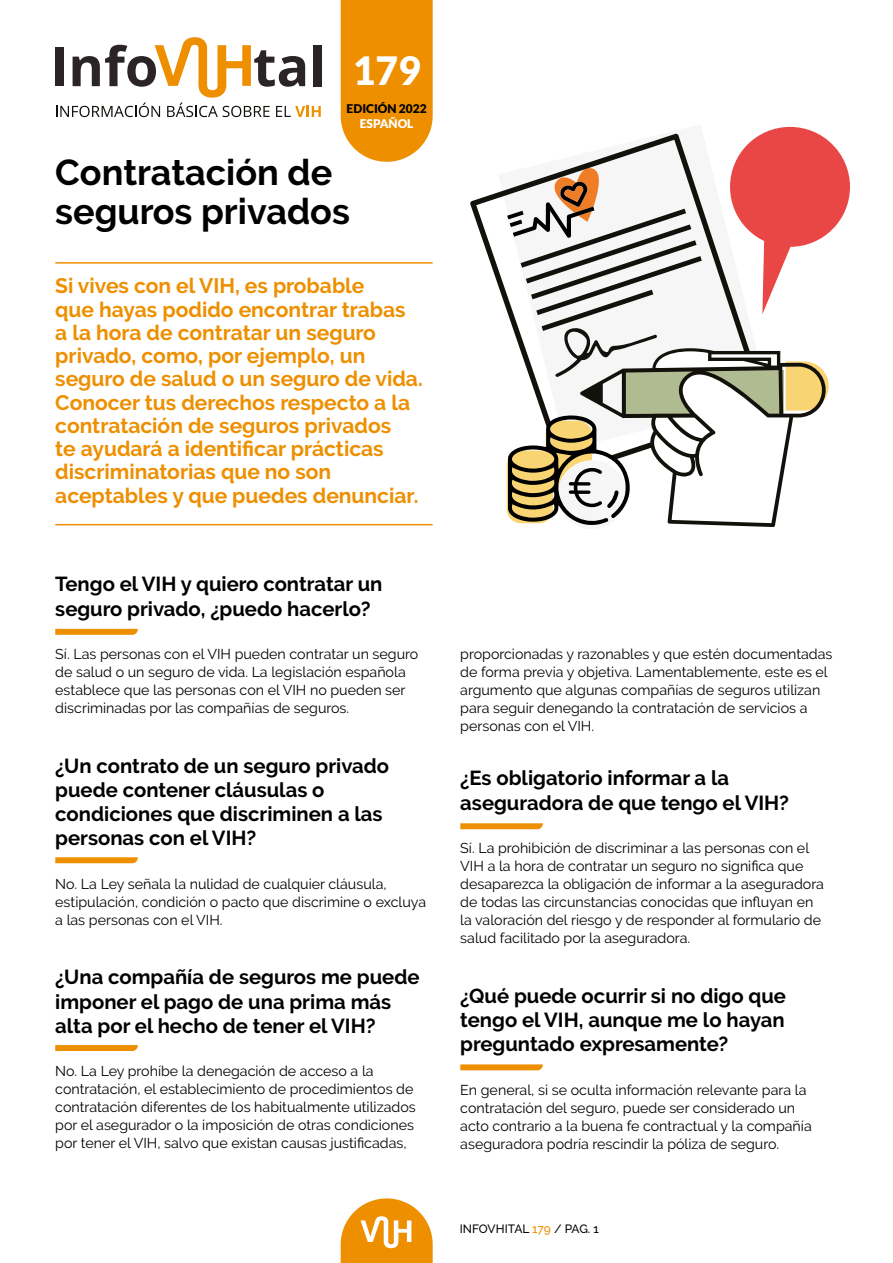
<style>
.page{position:relative;width:893px;height:1263px;background:#fff}
.page>*{position:absolute;margin:0;border:0;box-sizing:border-box;transform-origin:0 0}
.t1{font:900 39px "Lato";color:#fff}
.t2{font:700 36px/39px "Raleway";color:#000}
.t3{font:700 21px/23.2px "Raleway";color:#ee8f00}
.t4{font:700 20.25px/24.3px "Raleway";color:#000}
.t5{font:14.25px/18px "Raleway";color:#000}
.t6{font:500 12px "Raleway";color:#000}
.t7{font:900 12px "Lato";color:#000}
.t8{font:900 12px "Lato";color:#fff}
.s1{color:#ee8f00}
</style>
<div class="page">
<div style="left:55px;top:48px;width:8px;height:38px;background:#2b2426"></div>
<div style="left:313px;top:45px;width:9px;height:41px;background:#2b2426"></div>
<svg style="left:56px;top:37px;width:265px;height:80px"></svg>
<svg style="left:341px;top:1198px;width:92px;height:65px"></svg>
<hr style="left:55px;top:262px;width:378px;height:2px;background:#ee8f00">
<hr style="left:55px;top:524px;width:378px;height:1px;background:#ee8f00">
<svg style="left:341px;top:0;width:92px;height:162px;background:#ef9610"></svg>
<svg style="left:55px;top:629px;width:83px;height:6px"></svg>
<svg style="left:460px;top:823px;width:83px;height:6px"></svg>
<svg style="left:460px;top:1064px;width:83px;height:6px"></svg>
<svg style="left:55px;top:857px;width:83px;height:6px"></svg>
<svg style="left:55px;top:1045px;width:83px;height:6px"></svg>
<svg style="left:470px;top:134px;width:281px;height:177px"></svg>
<div style="left:730px;top:127px;width:120px;height:120px;background:#e94745;border-radius:50%"></div>
<svg style="left:507px;top:165px;width:322px;height:362px"></svg>
<h1 class="t1" style="left:353px;top:48px;width:69px">179</h1>
<p class="t7" style="left:347px;top:102px;width:82px">EDICIÓN 2022</p>
<p class="t8" style="left:360px;top:116px;width:55px">ESPAÑOL</p>
<h2 class="t2" style="left:55px;top:153px;width:296px">Contratación de seguros privados</h2>
<p class="t3" style="left:55px;top:274px;width:369px">Si vives con el VIH, es probable<br>que hayas podido encontrar trabas a la hora de contratar un seguro privado, como, por ejemplo, un seguro de salud o un seguro de vida.<br>Conocer tus derechos respecto a la contratación de seguros privados<br>te ayudará a identificar prácticas discriminatorias que no son aceptables y que puedes denunciar.</p>
<h3 class="t4" style="left:55px;top:572px;width:329px">Tengo el VIH y quiero contratar un seguro privado, ¿puedo hacerlo?</h3>
<p class="t5" style="left:55px;top:645px;width:365px">Sí. Las personas con el VIH pueden contratar un seguro de salud o un seguro de vida. La legislación española establece que las personas con el VIH no pueden ser discriminadas por las compañías de seguros.</p>
<h3 class="t4" style="left:55px;top:753px;width:335px">¿Un contrato de un seguro privado puede contener cláusulas o condiciones que discriminen a las personas con el VIH?</h3>
<p class="t5" style="left:55px;top:875px;width:372px">No. La Ley señala la nulidad de cualquier cláusula, estipulación, condición o pacto que discrimine o excluya a las personas con el VIH.</p>
<h3 class="t4" style="left:55px;top:965px;width:366px">¿Una compañía de seguros me puede imponer el pago de una prima más alta por el hecho de tener el VIH?</h3>
<p class="t5" style="left:55px;top:1062px;width:362px">No. La Ley prohíbe la denegación de acceso a la contratación, el establecimiento de procedimientos de contratación diferentes de los habitualmente utilizados por el asegurador o la imposición de otras condiciones por tener el VIH, salvo que existan causas justificadas,</p>
<p class="t5" style="left:460px;top:645px;width:374px">proporcionadas y razonables y que estén documentadas de forma previa y objetiva. Lamentablemente, este es el argumento que algunas compañías de seguros utilizan para seguir denegando la contratación de servicios a personas con el VIH.</p>
<h3 class="t4" style="left:460px;top:766px;width:330px">¿Es obligatorio informar a la aseguradora de que tengo el VIH?</h3>
<p class="t5" style="left:460px;top:839px;width:365px">Sí. La prohibición de discriminar a las personas con el VIH a la hora de contratar un seguro no significa que desaparezca la obligación de informar a la aseguradora de todas las circunstancias conocidas que influyan en la valoración del riesgo y de responder al formulario de salud facilitado por la aseguradora.</p>
<h3 class="t4" style="left:460px;top:983px;width:327px;text-align:justify">¿Qué puede ocurrir si no digo que tengo el VIH, aunque me lo hayan preguntado expresamente?</h3>
<p class="t5" style="left:460px;top:1081px;width:353px">En general, si se oculta información relevante para la contratación del seguro, puede ser considerado un acto contrario a la buena fe contractual y la compañía aseguradora podría rescindir la póliza de seguro.</p>
<p class="t6" style="left:460px;top:1221px;width:141px">INFOVHITAL <span class="s1">179</span> / PAG. 1</p>
</div>
